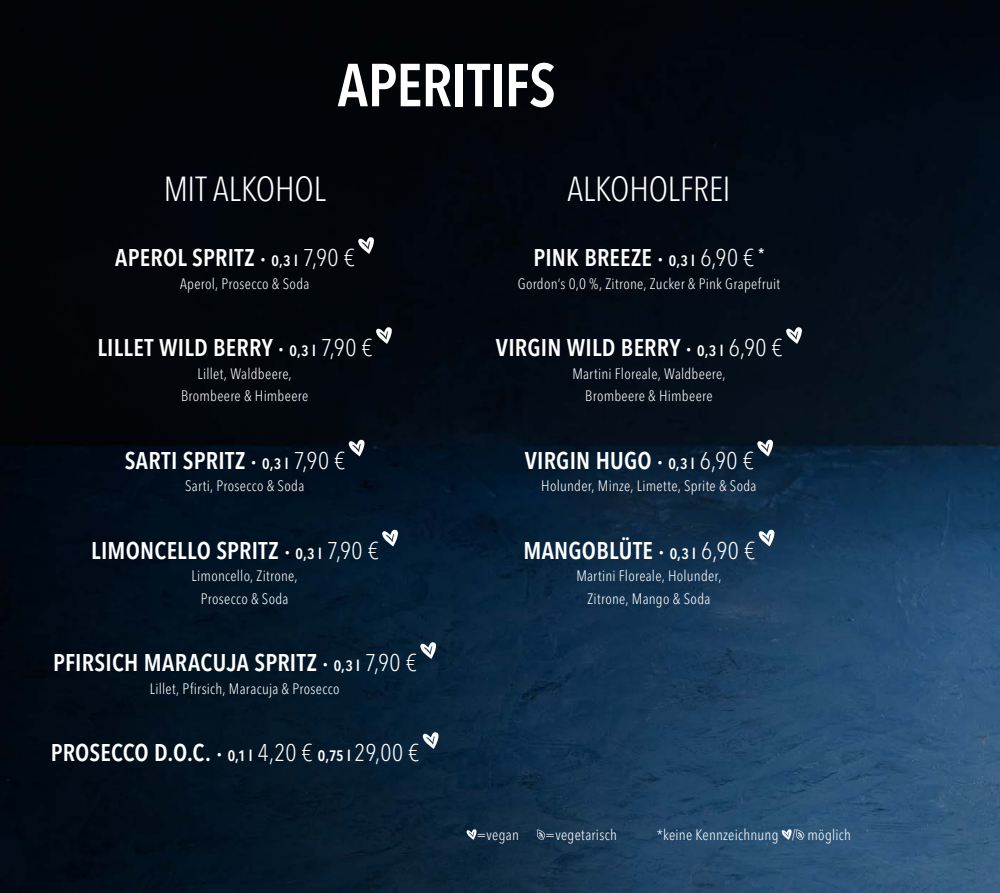
<style>
.page{position:relative;width:1000px;height:893px;background:#fff}
.page>*{position:absolute;margin:0;border:0;box-sizing:border-box;transform-origin:0 0}
.t1{font:600 condensed 60px "Avenir Next LT Pro";letter-spacing:-.01em;color:#fff}
.t2{font:300 condensed 34.5px "Avenir Next LT Pro";letter-spacing:-.005em;color:#fff}
.t3{font:600 condensed 24px "Avenir Next LT Pro";letter-spacing:.01em;color:#fff}
.t4{font:300 condensed 15px/22.5px "Avenir Next LT Pro";letter-spacing:.02em;color:#fff;text-align:center}
.s1{font-size:15px}
.s2{font-weight:300}
</style>
<div class="page">
<img style="left:0;top:0;width:999px;height:893px">
<svg style="left:536px;top:829px;width:9px;height:11px"></svg>
<svg style="left:466px;top:829px;width:10px;height:11px"></svg>
<svg style="left:781px;top:829px;width:23px;height:11px"></svg>
<svg style="left:785px;top:327px;width:16px;height:17px"></svg>
<svg style="left:757px;top:440px;width:16px;height:16px"></svg>
<svg style="left:758px;top:530px;width:16px;height:16px"></svg>
<svg style="left:358px;top:237px;width:16px;height:17px"></svg>
<svg style="left:376px;top:327px;width:16px;height:17px"></svg>
<svg style="left:348px;top:440px;width:16px;height:16px"></svg>
<svg style="left:382px;top:530px;width:16px;height:16px"></svg>
<svg style="left:420px;top:642px;width:16px;height:17px"></svg>
<svg style="left:422px;top:732px;width:16px;height:17px"></svg>
<h1 class="t1" style="left:337px;top:49px;width:220px">APERITIFS</h1>
<h2 class="t2" style="left:164px;top:168px;width:163px">MIT ALKOHOL</h2>
<h2 class="t2" style="left:567px;top:168px;width:164px">ALKOHOLFREI</h2>
<h3 class="t3" style="left:115px;top:243px;width:241px">APEROL SPRITZ · <span class="s1">0,3 l</span> <span class="s2">7,90 €</span></h3>
<p class="t4" style="left:180px;top:272px;width:131px">Aperol, Prosecco &amp; Soda</p>
<h3 class="t3" style="left:97px;top:333px;width:276px">LILLET WILD BERRY · <span class="s1">0,3 l</span> <span class="s2">7,90 €</span></h3>
<p class="t4" style="left:181px;top:362px;width:129px">Lillet, Waldbeere,<br>Brombeere &amp; Himbeere</p>
<h3 class="t3" style="left:125px;top:446px;width:222px">SARTI SPRITZ · <span class="s1">0,3 l</span> <span class="s2">7,90 €</span></h3>
<p class="t4" style="left:185px;top:475px;width:121px">Sarti, Prosecco &amp; Soda</p>
<h3 class="t3" style="left:91px;top:536px;width:289px">LIMONCELLO SPRITZ · <span class="s1">0,3 l</span> <span class="s2">7,90 €</span></h3>
<p class="t4" style="left:191px;top:565px;width:108px">Limoncello, Zitrone,<br>Prosecco &amp; Soda</p>
<h3 class="t3" style="left:53px;top:648px;width:365px">PFIRSICH MARACUJA SPRITZ · <span class="s1">0,3 l</span> <span class="s2">7,90 €</span></h3>
<p class="t4" style="left:150px;top:677px;width:191px">Lillet, Pfirsich, Maracuja &amp; Prosecco</p>
<h3 class="t3" style="left:51px;top:738px;width:370px">PROSECCO D.O.C. · <span class="s1">0,1 l</span> <span class="s2">4,20 €</span> <span class="s1">0,75 l</span> <span class="s2">29,00 €</span></h3>
<h3 class="t3" style="left:533px;top:243px;width:232px">PINK BREEZE · <span class="s1">0,3 l</span> <span class="s2">6,90 €</span> <sup>*</sup></h3>
<p class="t4" style="left:517px;top:272px;width:264px">Gordon‘s 0,0 %, Zitrone, Zucker &amp; Pink Grapefruit</p>
<h3 class="t3" style="left:495px;top:333px;width:288px">VIRGIN WILD BERRY · <span class="s1">0,3 l</span> <span class="s2">6,90 €</span></h3>
<p class="t4" style="left:572px;top:362px;width:155px">Martini Floreale, Waldbeere,<br>Brombeere &amp; Himbeere</p>
<h3 class="t3" style="left:524px;top:446px;width:230px">VIRGIN HUGO · <span class="s1">0,3 l</span> <span class="s2">6,90 €</span></h3>
<p class="t4" style="left:541px;top:475px;width:217px">Holunder, Minze, Limette, Sprite &amp; Soda</p>
<h3 class="t3" style="left:523px;top:536px;width:233px">MANGOBLÜTE · <span class="s1">0,3 l</span> <span class="s2">6,90 €</span></h3>
<p class="t4" style="left:576px;top:565px;width:147px">Martini Floreale, Holunder,<br>Zitrone, Mango &amp; Soda</p>
<p class="t4" style="left:476px;top:823px;width:44px">=vegan</p>
<p class="t4" style="left:545px;top:823px;width:73px">=vegetarisch</p>
<p class="t4" style="left:656px;top:823px;width:196px">*keine Kennzeichnung / möglich</p>
</div>
